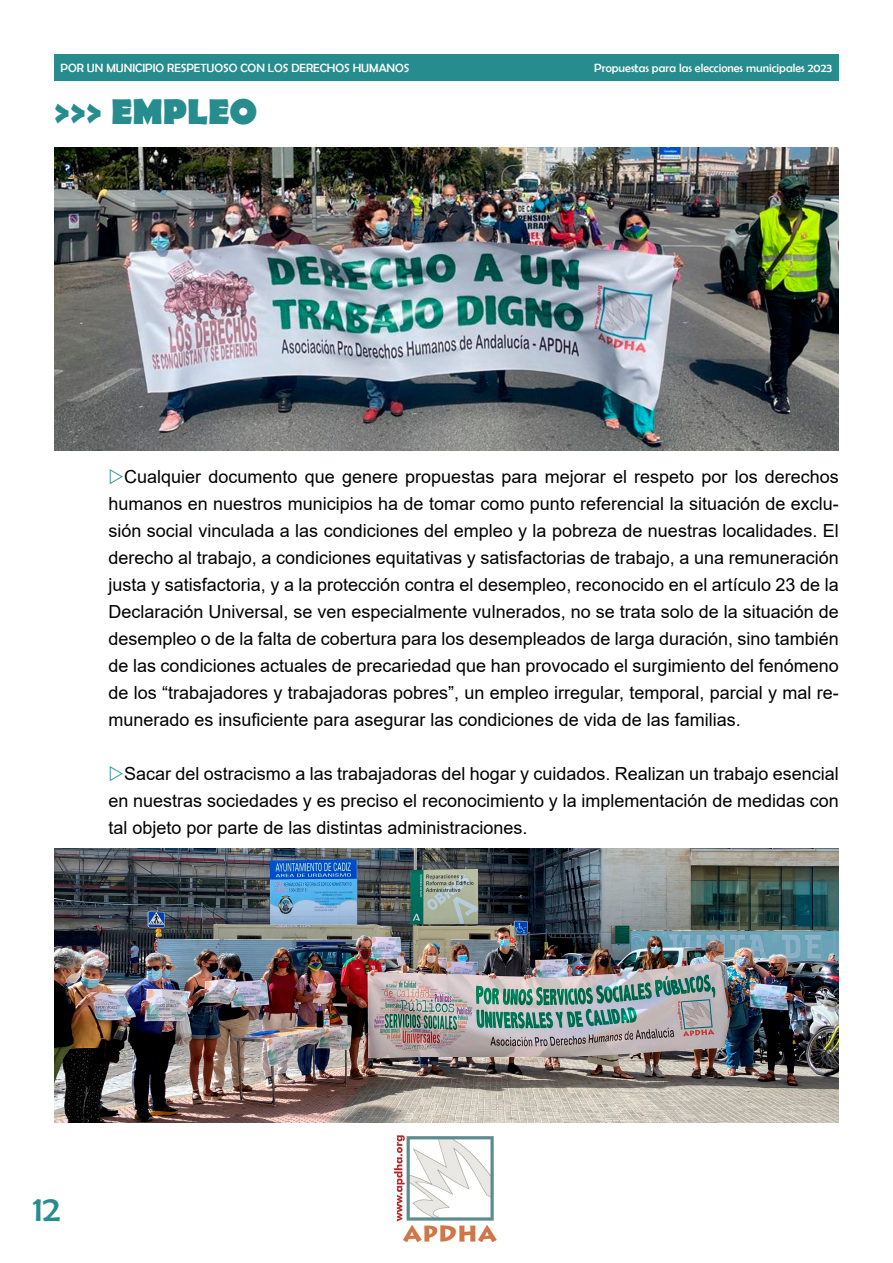
<style>
.page{position:relative;width:893px;height:1263px;background:#fff}
.page>*{position:absolute;margin:0;border:0;box-sizing:border-box;transform-origin:0 0}
.t1{font:700 36px "Berlin Sans FB";color:#278c8d}
.t2{font:36px "Berlin Sans FB";color:#278c8d}
.t3{font:18px/27px "Arial";color:#000;text-align:justify}
.t4{font:12px "Berlin Sans FB";color:#fff}
</style>
<div class="page">
<img style="left:394px;top:1135px;width:103px;height:107px">
<div style="left:54px;top:54px;width:785px;height:26px;background:#278c8d"></div>
<img style="left:54px;top:148px;width:785px;height:302px">
<img style="left:54px;top:848px;width:785px;height:275px">
<p class="t4" style="left:61px;top:61px;width:350px">POR UN MUNICIPIO RESPETUOSO CON LOS DERECHOS HUMANOS</p>
<p class="t4" style="left:594px;top:61px;width:239px">Propuestas para las elecciones municipales 2023</p>
<p class="t1" style="left:54px;top:91px;width:205px">&gt;&gt;&gt; EMPLEO</p>
<p class="t3" style="left:108px;top:463px;width:732px;text-indent:16px">Cualquier documento que genere propuestas para mejorar el respeto por los derechos humanos en nuestros municipios ha de tomar como punto referencial la situación de exclu&shy;sión social vinculada a las condiciones del empleo y la pobreza de nuestras localidades. El derecho al trabajo, a condiciones equitativas y satisfactorias de trabajo, a una remuneración justa y satisfactoria, y a la protección contra el desempleo, reconocido en el artículo 23 de la Declaración Universal, se ven especialmente vulnerados, no se trata solo de la situación de desempleo o de la falta de cobertura para los desempleados de larga duración, sino también de las condiciones actuales de precariedad que han provocado el surgimiento del fenómeno de los “trabajadores y trabajadoras pobres”, un empleo irregular, temporal, parcial y mal re&shy;munerado es insuficiente para asegurar las condiciones de vida de las familias.</p>
<p class="t3" style="left:108px;top:760px;width:732px;text-indent:16px">Sacar del ostracismo a las trabajadoras del hogar y cuidados. Realizan un trabajo esencial en nuestras sociedades y es preciso el reconocimiento y la implementación de medidas con tal objeto por parte de las distintas administraciones.</p>
<p class="t2" style="left:33px;top:1188px;width:29px">12</p>
</div>
